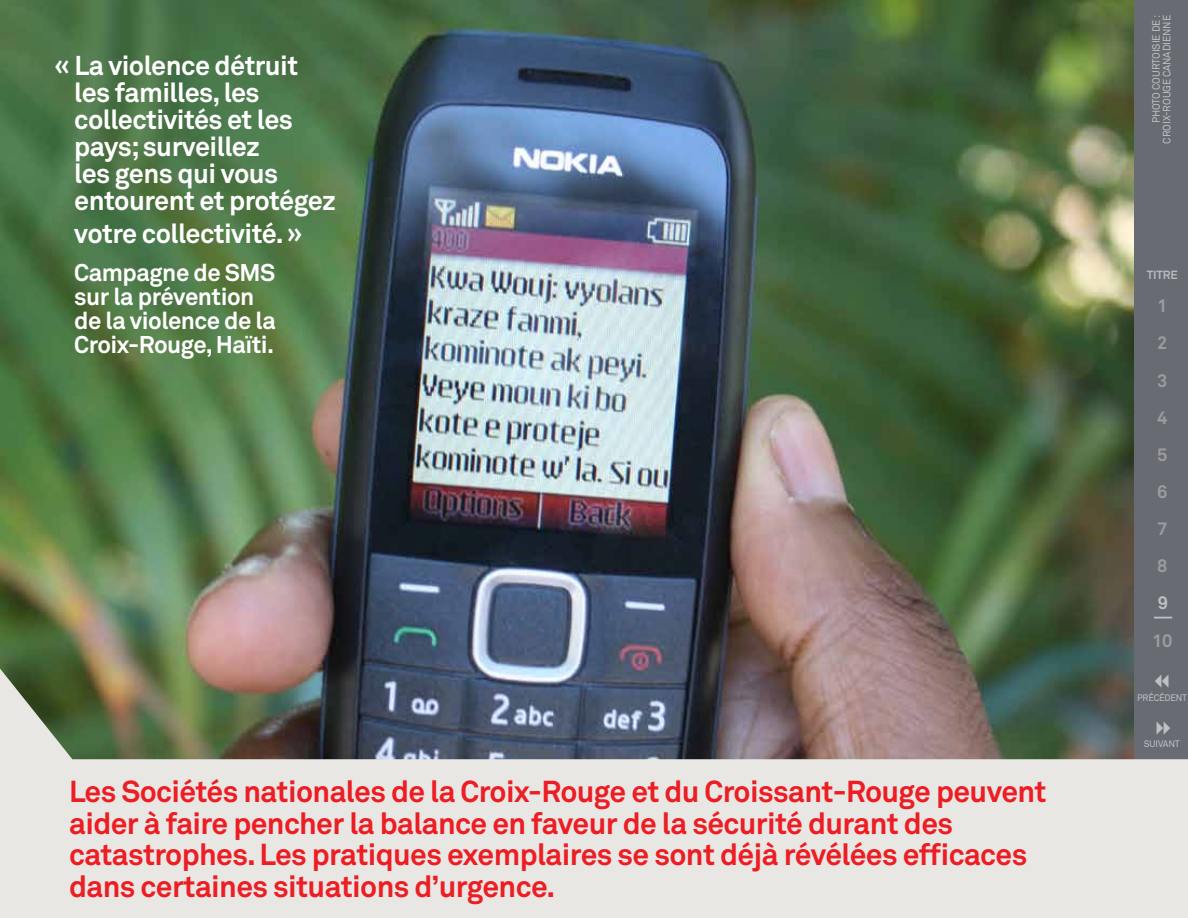
<style>
.page{position:relative;width:1188px;height:918px;background:#fff}
.page>*{position:absolute;margin:0;border:0;box-sizing:border-box;transform-origin:0 0}
.t1{font:700 30px/31.5px "Akkurat Std";letter-spacing:-.02em;color:#ed1d24}
.t2{font:700 27px/27px "Akkurat Std";letter-spacing:-.02em;color:#fff}
.t3{font:700 24px/24px "Akkurat Std";letter-spacing:-.02em;color:#fff}
.t4{font:700 18px/37.2px "Akkurat Std";color:#9b9ca2;text-align:justify}
.t5{font:700 18px "Akkurat Std";color:#bcc1c5}
.t6{font:700 11.7px "Akkurat Std";letter-spacing:-.02em;color:#b7b8bd}
.t7{font:10.5px/10.5px "Akkurat Std";letter-spacing:-.01em;color:#bcc1c5;text-align:right;scale:.95 1}
.t8{font:9.3px "Akkurat Std";letter-spacing:-.025em;color:#bcc1c5;scale:.96 1}
.t9{font:9.3px "Akkurat Std";letter-spacing:-.025em;color:#bcc1c5}
</style>
<div class="page">
<img style="left:0;top:0;width:1134px;height:669px">
<div style="left:1134px;top:0;width:54px;height:759px;background:#696b73"></div>
<img style="left:0;top:669px;width:1188px;height:105px">
<div style="left:0;top:774px;width:1188px;height:144px;background:#e8e7e4"></div>
<svg style="left:1154px;top:617px;width:18px;height:1px"></svg>
<svg style="left:1157px;top:721px;width:13px;height:13px"></svg>
<svg style="left:1155px;top:674px;width:14px;height:14px"></svg>
<p class="t7" style="left:1151px;top:144px;width:137px;rotate:-90deg">PHOTO COURTOISIE DE :<br>Croix-Rouge canadienne</p>
<p class="t2" style="left:74px;top:52px;width:263px;text-indent:-20px">« La violence détruit les familles, les collectivités et les pays; surveillez<br>les gens qui vous entourent et protégez</p>
<p class="t2" style="left:74px;top:220px;width:230px">votre collectivité. »</p>
<p class="t3" style="left:74px;top:260px;width:203px">Campagne de SMS sur la prévention de la violence de la<br>Croix-Rouge, Haïti.</p>
<p class="t6" style="left:1147px;top:267px;width:32px">TITRE</p>
<p class="t4" style="left:1157px;top:287px;width:12px">1</p>
<p class="t4" style="left:1157px;top:324px;width:12px">2<br>3<br>4<br>5<br>6<br>7<br>8</p>
<p class="t5" style="left:1158px;top:591px;width:12px">9</p>
<p class="t4" style="left:1152px;top:622px;width:22px">10</p>
<p class="t8" style="left:1137px;top:692px;width:53px">PRÉCÉDENT</p>
<p class="t1" style="left:69px;top:775px;width:979px">Les Sociétés nationales de la Croix-Rouge et du Croissant-Rouge peuvent aider à faire pencher la balance en faveur de la sécurité durant des catastrophes. Les pratiques exemplaires se sont déjà révélées efficaces dans certaines situations d’urgence.</p>
<p class="t9" style="left:1144px;top:738px;width:38px">SUIVANT</p>
</div>
